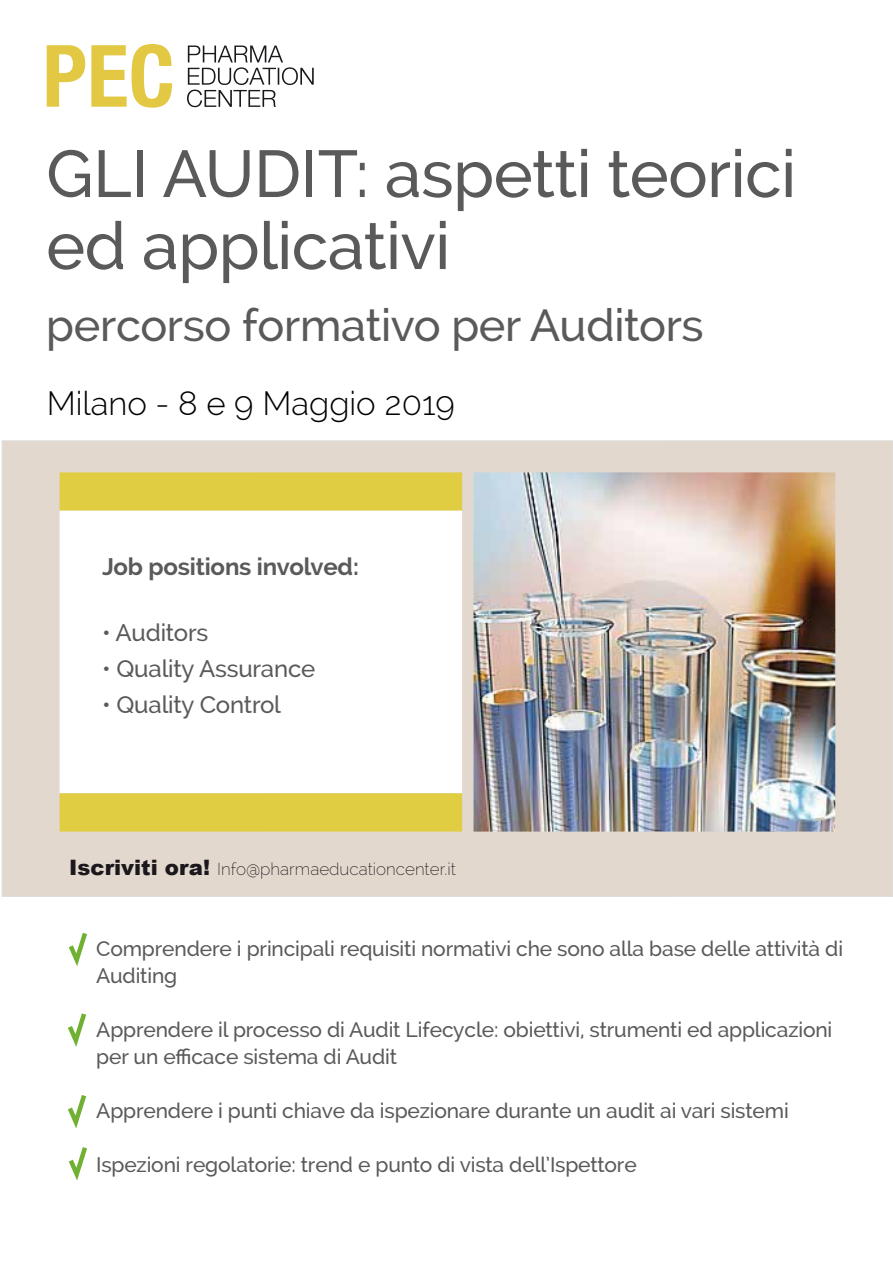
<style>
.page{position:relative;width:893px;height:1263px;background:#fff}
.page>*{position:absolute;margin:0;border:0;box-sizing:border-box;transform-origin:0 0}
.t1{font:500 66px/72px "Raleway";letter-spacing:-.005em;color:#5a5a5a}
.t2{font:500 45px "Raleway";letter-spacing:-.005em;color:#5a5a5a}
.t3{font:300 33px "Raleway";color:#000101}
.t4{font:500 24px "Raleway";letter-spacing:-.005em;color:#5a5a5a}
.t5{font:700 24px "Raleway";letter-spacing:-.005em;color:#5a5a5a}
.t6{font:500 21px/27px "Raleway";letter-spacing:-.005em;color:#5a5a5a}
.t7{font:200 16.95px "Raleway";color:#1b171c}
.s1{font-family:"Arial";font-weight:900;font-size:21.3px}
</style>
<div class="page">
<svg style="left:47px;top:44px;width:125px;height:64px"></svg>
<svg style="left:187px;top:46px;width:127px;height:61px"></svg>
<div style="left:2px;top:441px;width:891px;height:455px;background:#e2d8cd"></div>
<svg style="left:68px;top:933px;width:19px;height:33px"></svg>
<svg style="left:68px;top:1013px;width:19px;height:34px"></svg>
<div style="left:60px;top:472px;width:402px;height:39px;background:#e0cd41"></div>
<div style="left:60px;top:793px;width:402px;height:38px;background:#e0cd41"></div>
<div style="left:60px;top:511px;width:402px;height:282px;background:#fff"></div>
<img style="left:474px;top:472px;width:361px;height:359px">
<svg style="left:68px;top:1095px;width:19px;height:34px"></svg>
<svg style="left:68px;top:1147px;width:19px;height:34px"></svg>
<h1 class="t1" style="left:46px;top:138px;width:751px">GLI AUDIT: aspetti teorici ed applicativi</h1>
<h2 class="t2" style="left:46px;top:299px;width:659px">percorso formativo per Auditors</h2>
<h3 class="t3" style="left:47px;top:384px;width:410px">Milano - 8 e 9 Maggio 2019</h3>
<p class="t5" style="left:102px;top:553px;width:258px">Job positions involved:</p>
<p class="t4" style="left:102px;top:619px;width:108px">• Auditors</p>
<p class="t4" style="left:102px;top:655px;width:215px">• Quality Assurance</p>
<p class="t4" style="left:102px;top:691px;width:180px">• Quality Control</p>
<p class="t7" style="left:69px;top:859px;width:388px"><span class="s1">Iscriviti ora!</span> Info@pharmaeducationcenter.it</p>
<p class="t6" style="left:96px;top:935px;width:748px">Comprendere i principali requisiti normativi che sono alla base delle attività di<br>Auditing</p>
<p class="t6" style="left:96px;top:1016px;width:738px">Apprendere il processo di Audit Lifecycle: obiettivi, strumenti ed applicazioni per un efficace sistema di Audit</p>
<p class="t6" style="left:96px;top:1097px;width:694px">Apprendere i punti chiave da ispezionare durante un audit ai vari sistemi</p>
<p class="t6" style="left:96px;top:1151px;width:542px">Ispezioni regolatorie: trend e punto di vista dell’Ispettore</p>
</div>
